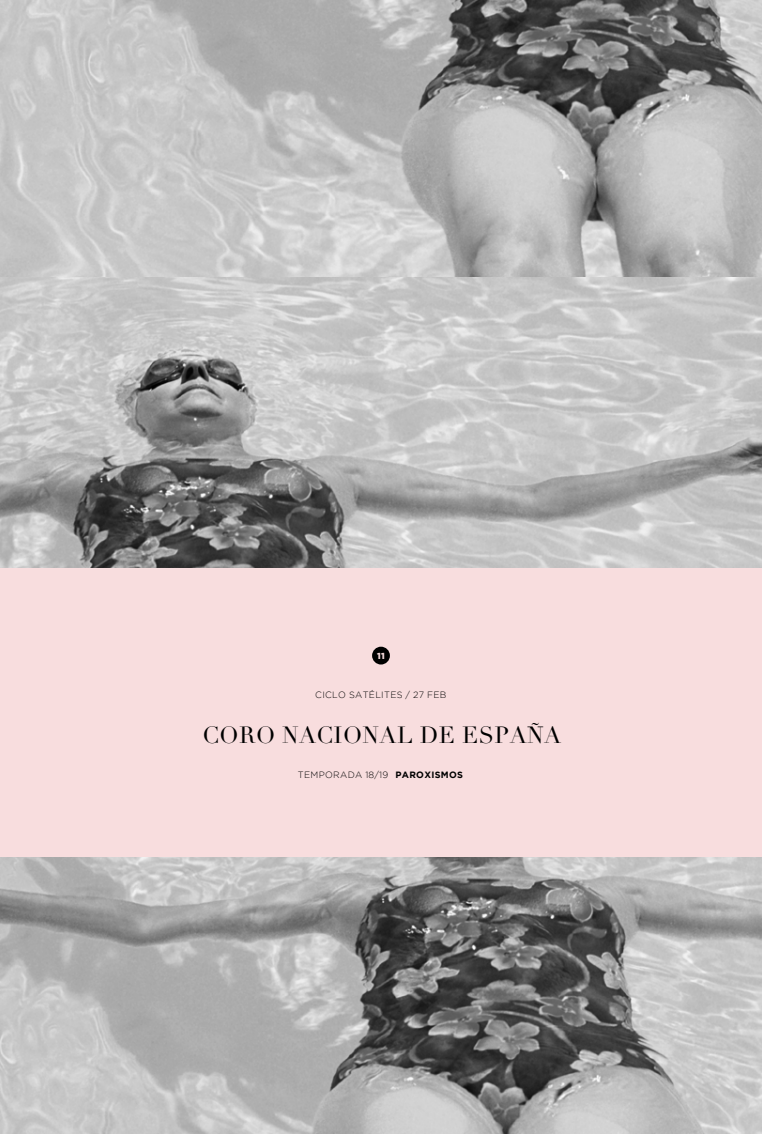
<style>
.page{position:relative;width:762px;height:1134px;background:#fff}
.page>*{position:absolute;margin:0;border:0;box-sizing:border-box;transform-origin:0 0}
.TXT_1{font:23px "Didot";letter-spacing:.02em;color:#000}
.TXT_1-2{font:300 9.12px "Gotham";letter-spacing:.035em;color:#000}
.NUM_TOPO_TEMP{font:900 8.75px "Gotham";color:#f8ddde}
.s1{font-weight:700}
</style>
<div class="page">
<div style="left:0;top:567px;width:762px;height:290px;background:#f8ddde"></div>
<div style="left:372px;top:647px;width:18px;height:17px;background:#000;border-radius:50%"></div>
<img style="left:0;top:0;width:762px;height:567px">
<img style="left:0;top:857px;width:762px;height:277px">
<p class="NUM_TOPO_TEMP" style="left:377px;top:651px;width:9px">11</p>
<p class="TXT_1-2" style="left:315px;top:689px;width:133px">CICLO SATÉLITES / 27 FEB</p>
<p class="TXT_1" style="left:202px;top:721px;width:360px">CORO NACIONAL DE ESPAÑA</p>
<p class="TXT_1-2" style="left:298px;top:769px;width:167px">TEMPORADA 18/19 <span class="s1">PAROXISMOS</span></p>
</div>
